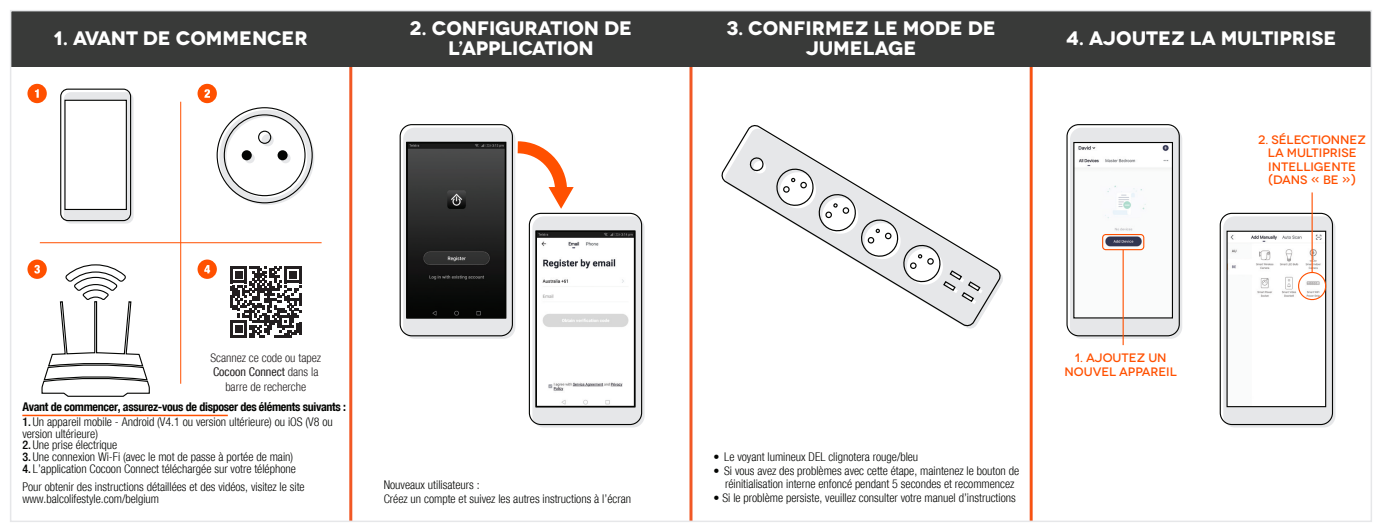
<style>
.page{position:relative;width:1382px;height:532px;background:#fff}
.page>*{position:absolute;margin:0;border:0;box-sizing:border-box;transform-origin:0 0}
.t1{font:700 19.5px/19.5px "Novecentowide";letter-spacing:-.005em;color:#fff;text-align:center}
.t2{font:500 12.3px/13.5px "Novecentowide";color:#ff5000;text-align:center}
.t3{font:300 condensed 12px/13.5px "Helvetica Neue";color:#040503}
.t4{font:700 condensed 12px "Helvetica Neue";letter-spacing:-.025em;color:#040503}
.t5{font:300 condensed 12px/14.4px "Helvetica Neue";color:#231f20;text-align:center}
.s1{font-weight:400}
.s2{font-weight:500}
</style>
<div class="page">
<div style="left:64px;top:92px;width:70px;height:131px;background:linear-gradient(to right,#e7e8ea,#e1e2e4);border-radius:7px"></div>
<div style="left:60px;top:89px;width:71px;height:132px;border:1px solid #040503;border-radius:7px"></div>
<div style="left:64px;top:100px;width:63px;height:110px;background:#fff;border:1px solid #040503"></div>
<hr style="left:40px;top:242px;width:282px;height:1px;background:#ff5000">
<hr style="left:180px;top:102px;width:1px;height:281px;background:#ff5000">
<svg style="left:27px;top:84px;width:20px;height:19px"></svg>
<svg style="left:27px;top:259px;width:123px;height:138px"></svg>
<svg style="left:198px;top:259px;width:19px;height:20px"></svg>
<div style="left:1223px;top:216px;width:112px;height:211px;background:#e6e7e9;border-radius:12px"></div>
<div style="left:1070px;top:128px;width:112px;height:210px;background:#e6e7e9;border-radius:12px"></div>
<div style="left:1066px;top:124px;width:114px;height:212px;border:1px solid #040503;border-radius:12px"></div>
<div style="left:1075px;top:144px;width:96px;height:172px;background:#fafbfb"></div>
<div style="left:1073px;top:142px;width:100px;height:176px;border:1px solid #040503"></div>
<div style="left:1220px;top:213px;width:113px;height:212px;border:1px solid #040503;border-radius:12px"></div>
<div style="left:1228px;top:232px;width:96px;height:173px;background:#fff"></div>
<div style="left:1226px;top:230px;width:100px;height:177px;border:1px solid #040503"></div>
<hr style="left:1311px;top:192px;width:2px;height:80px;background:#ff5000">
<svg style="left:1297px;top:270px;width:30px;height:31px"></svg>
<hr style="left:1123px;top:249px;width:1px;height:96px;background:#ff5000">
<div style="left:1102px;top:234px;width:42px;height:16px;border:1px solid #ff5000;border-radius:3px"></div>
<div style="left:532px;top:216px;width:113px;height:211px;background:#e6e7e9;border-radius:12px"></div>
<svg style="left:403px;top:128px;width:112px;height:210px;background:#d2d3d5"></svg>
<div style="left:400px;top:124px;width:113px;height:212px;border:1px solid #040503;border-radius:12px"></div>
<img style="left:410px;top:145px;width:93px;height:169px">
<div style="left:406px;top:142px;width:100px;height:176px;border:2px solid #040503"></div>
<div style="left:529px;top:213px;width:113px;height:212px;border:1px solid #040503;border-radius:12px"></div>
<img style="left:539px;top:234px;width:93px;height:169px">
<div style="left:536px;top:231px;width:99px;height:175px;border:2px solid #040503"></div>
<div style="left:535px;top:230px;width:100px;height:177px;border:2px solid #040503"></div>
<svg style="left:506px;top:135px;width:68px;height:74px"></svg>
<svg style="left:198px;top:84px;width:116px;height:121px"></svg>
<div style="left:242px;top:150px;width:10px;height:10px;background:#040503;border-radius:50%"></div>
<div style="left:278px;top:150px;width:10px;height:10px;background:#040503;border-radius:50%"></div>
<div style="left:258px;top:131px;width:13px;height:13px;border:1px solid #040503;border-radius:50%"></div>
<svg style="left:230px;top:266px;width:72px;height:71px"></svg>
<hr style="left:349px;top:11px;width:3px;height:510px;background:#f15825">
<hr style="left:1030px;top:11px;width:3px;height:510px;background:#f15825">
<hr style="left:689px;top:11px;width:3px;height:510px;background:#f15825">
<div style="left:11px;top:11px;width:340px;height:56px;background:#393a39"></div>
<div style="left:351px;top:11px;width:340px;height:56px;background:#393a39"></div>
<div style="left:691px;top:11px;width:340px;height:56px;background:#393a39"></div>
<div style="left:1031px;top:11px;width:340px;height:56px;background:#393a39"></div>
<hr style="left:22px;top:414px;width:206px;height:2px;background:#ff5000">
<svg style="left:721px;top:125px;width:281px;height:202px"></svg>
<svg style="left:775px;top:166px;width:206px;height:137px"></svg>
<svg style="left:749px;top:157px;width:16px;height:15px"></svg>
<h1 class="t1" style="left:54px;top:28px;width:256px">1. AVANT DE COMMENCER</h1>
<h1 class="t1" style="left:410px;top:19px;width:224px">2. CONFIGURATION DE<br>L’APPLICATION</h1>
<p class="t5" style="left:210px;top:351px;width:112px">Scannez ce code ou tapez<br><span class="s1">Cocoon Connect</span> dans la barre de recherche</p>
<p class="t4" style="left:22px;top:401px;width:325px">Avant de commencer, assurez-vous de disposer des éléments suivants :</p>
<p class="t3" style="left:22px;top:416px;width:312px;line-height:11.7px"><span class="s2">1.</span> Un appareil mobile - Android (V4.1 ou version ultérieure) ou iOS (V8 ou version ultérieure)</p>
<p class="t3" style="left:22px;top:439px;width:97px"><span class="s2">2.</span> Une prise électrique</p>
<p class="t3" style="left:22px;top:450px;width:272px"><span class="s2">3.</span> Une connexion Wi-Fi (avec le mot de passe à portée de main)</p>
<p class="t3" style="left:22px;top:460px;width:284px;line-height:18.3px"><span class="s2">4.</span> L’application Cocoon Connect téléchargée sur votre téléphone<br>Pour obtenir des instructions détaillées et des vidéos, visitez le site</p>
<p class="t3" style="left:22px;top:492px;width:138px">www.balcolifestyle.com/belgium</p>
<p class="t3" style="left:384px;top:479px;width:249px">Nouveaux utilisateurs :<br>Créez un compte et suivez les autres instructions à l’écran</p>
<h1 class="t1" style="left:726px;top:19px;width:271px">3. CONFIRMEZ LE MODE DE<br>JUMELAGE</h1>
<h1 class="t1" style="left:1066px;top:28px;width:272px">4. AJOUTEZ LA MULTIPRISE</h1>
<p class="t3" style="left:714px;top:451px;width:206px">• Le voyant lumineux DEL clignotera rouge/bleu</p>
<p class="t3" style="left:714px;top:464px;width:307px;text-align:center">• Si vous avez des problèmes avec cette étape, maintenez le bouton de réinitialisation interne enfoncé pendant 5 secondes et recommencez</p>
<p class="t3" style="left:714px;top:491px;width:304px">• Si le problème persiste, veuillez consulter votre manuel d’instructions</p>
<p class="t2" style="left:1065px;top:351px;width:114px">1. AJOUTEZ UN<br>NOUVEL APPAREIL</p>
<p class="t2" style="left:1258px;top:133px;width:109px">2. SÉLECTIONNEZ<br>LA MULTIPRISE<br>INTELLIGENTE (DANS « BE »)</p>
</div>
